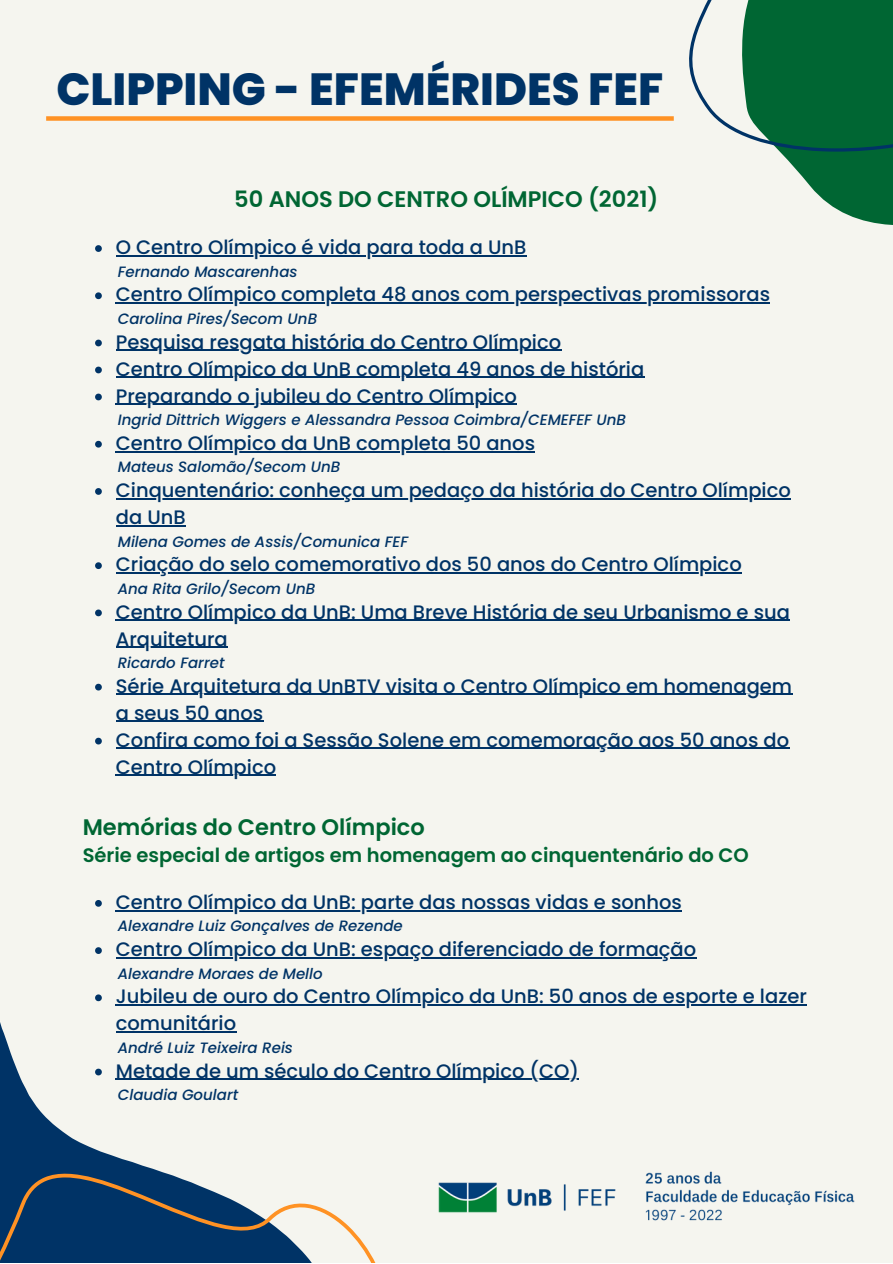
<style>
.page{position:relative;width:893px;height:1264px;background:#fff}
.page>*{position:absolute;margin:0;border:0;box-sizing:border-box;transform-origin:0 0}
.t1{font:800 45px "Poppins";color:#036}
.t2{font:600 22.5px "Poppins";color:#063}
.t3{font:500 19.5px/27px "Poppins";color:#036}
.t4{font:600 19.5px "Poppins";color:#063}
.t5{font:italic 500 15px "Poppins";color:#036}
</style>
<div class="page">
<div style="left:0;top:0;width:892px;height:1262px;background:#f5f5ef"></div>
<svg style="left:95px;top:245px;width:7px;height:7px"></svg>
<hr style="left:116px;top:255px;width:410px;height:1px;background:#036">
<svg style="left:95px;top:292px;width:7px;height:7px"></svg>
<hr style="left:116px;top:302px;width:654px;height:1px;background:#036">
<svg style="left:95px;top:339px;width:7px;height:7px"></svg>
<hr style="left:116px;top:350px;width:445px;height:1px;background:#036">
<svg style="left:95px;top:366px;width:7px;height:7px"></svg>
<hr style="left:116px;top:377px;width:528px;height:1px;background:#036">
<svg style="left:95px;top:393px;width:7px;height:7px"></svg>
<hr style="left:116px;top:404px;width:401px;height:1px;background:#036">
<svg style="left:95px;top:441px;width:7px;height:6px"></svg>
<hr style="left:116px;top:451px;width:419px;height:1px;background:#036">
<svg style="left:95px;top:488px;width:7px;height:7px"></svg>
<hr style="left:116px;top:498px;width:674px;height:1px;background:#036">
<hr style="left:116px;top:525px;width:70px;height:1px;background:#036">
<svg style="left:95px;top:562px;width:7px;height:7px"></svg>
<hr style="left:116px;top:572px;width:625px;height:1px;background:#036">
<svg style="left:95px;top:609px;width:7px;height:7px"></svg>
<hr style="left:116px;top:619px;width:674px;height:1px;background:#036">
<hr style="left:116px;top:646px;width:112px;height:1px;background:#036">
<svg style="left:95px;top:683px;width:7px;height:7px"></svg>
<hr style="left:116px;top:694px;width:676px;height:1px;background:#036">
<hr style="left:116px;top:721px;width:147px;height:1px;background:#036">
<svg style="left:95px;top:737px;width:7px;height:7px"></svg>
<hr style="left:116px;top:747px;width:673px;height:2px;background:#036">
<hr style="left:116px;top:774px;width:160px;height:2px;background:#036">
<svg style="left:0;top:958px;width:349px;height:207px"></svg>
<svg style="left:673px;top:0;width:219px;height:225px"></svg>
<svg style="left:0;top:1165px;width:375px;height:97px"></svg>
<img style="left:438px;top:1171px;width:417px;height:50px">
<div style="left:46px;top:116px;width:627px;height:5px;background:#ff9224"></div>
<svg style="left:95px;top:900px;width:7px;height:6px"></svg>
<hr style="left:116px;top:910px;width:566px;height:1px;background:#036">
<svg style="left:95px;top:947px;width:7px;height:7px"></svg>
<hr style="left:116px;top:957px;width:580px;height:1px;background:#036">
<svg style="left:95px;top:994px;width:7px;height:7px"></svg>
<hr style="left:116px;top:1004px;width:691px;height:1px;background:#036">
<hr style="left:116px;top:1031px;width:120px;height:1px;background:#036">
<svg style="left:95px;top:1068px;width:7px;height:7px"></svg>
<hr style="left:116px;top:1078px;width:463px;height:1px;background:#036">
<h1 class="t1" style="left:56px;top:58px;width:608px">CLIPPING - EFEMÉRIDES FEF</h1>
<p class="t2" style="left:234px;top:183px;width:425px">50 ANOS DO CENTRO OLÍMPICO (2021)</p>
<p class="t3" style="left:116px;top:234px;width:412px">O Centro Olímpico é vida para toda a UnB</p>
<p class="t3" style="left:116px;top:281px;width:655px">Centro Olímpico completa 48 anos com perspectivas promissoras</p>
<p class="t3" style="left:116px;top:328px;width:530px">Pesquisa resgata história do Centro Olímpico<br>Centro Olímpico da UnB completa 49 anos de história<br>Preparando o jubileu do Centro Olímpico</p>
<p class="t3" style="left:116px;top:429px;width:421px">Centro Olímpico da UnB completa 50 anos</p>
<p class="t3" style="left:116px;top:477px;width:676px">Cinquentenário: conheça um pedaço da história do Centro Olímpico da UnB</p>
<p class="t3" style="left:116px;top:551px;width:627px">Criação do selo comemorativo dos 50 anos do Centro Olímpico</p>
<p class="t3" style="left:116px;top:598px;width:675px">Centro Olímpico da UnB: Uma Breve História de seu Urbanismo e sua<br>Arquitetura</p>
<p class="t3" style="left:116px;top:672px;width:677px">Série Arquitetura da UnBTV visita o Centro Olímpico em homenagem a seus 50 anos<br>Confira como foi a Sessão Solene em comemoração aos 50 anos do Centro Olímpico</p>
<p class="t5" style="left:118px;top:261px;width:181px">Fernando Mascarenhas</p>
<p class="t5" style="left:118px;top:308px;width:201px">Carolina Pires/Secom UnB</p>
<p class="t5" style="left:118px;top:409px;width:509px">Ingrid Dittrich Wiggers e Alessandra Pessoa Coimbra/CEMEFEF UnB</p>
<p class="t5" style="left:118px;top:456px;width:224px">Mateus Salomão/Secom UnB</p>
<p class="t5" style="left:118px;top:531px;width:292px">Milena Gomes de Assis/Comunica FEF</p>
<p class="t5" style="left:118px;top:578px;width:199px">Ana Rita Grilo/Secom UnB</p>
<p class="t5" style="left:118px;top:652px;width:108px">Ricardo Farret</p>
<p class="t2" style="left:83px;top:811px;width:343px">Memórias do Centro Olímpico</p>
<p class="t4" style="left:83px;top:841px;width:667px">Série especial de artigos em homenagem ao cinquentenário do CO</p>
<p class="t3" style="left:116px;top:888px;width:567px">Centro Olímpico da UnB: parte das nossas vidas e sonhos</p>
<p class="t3" style="left:116px;top:935px;width:582px">Centro Olímpico da UnB: espaço diferenciado de formação</p>
<p class="t3" style="left:116px;top:983px;width:692px">Jubileu de ouro do Centro Olímpico da UnB: 50 anos de esporte e lazer comunitário</p>
<p class="t3" style="left:116px;top:1057px;width:464px">Metade de um século do Centro Olímpico (CO)</p>
<p class="t5" style="left:118px;top:915px;width:286px">Alexandre Luiz Gonçalves de Rezende</p>
<p class="t5" style="left:118px;top:962px;width:206px">Alexandre Moraes de Mello</p>
<p class="t5" style="left:118px;top:1037px;width:177px">André Luiz Teixeira Reis</p>
<p class="t5" style="left:118px;top:1084px;width:122px">Claudia Goulart</p>
</div>
